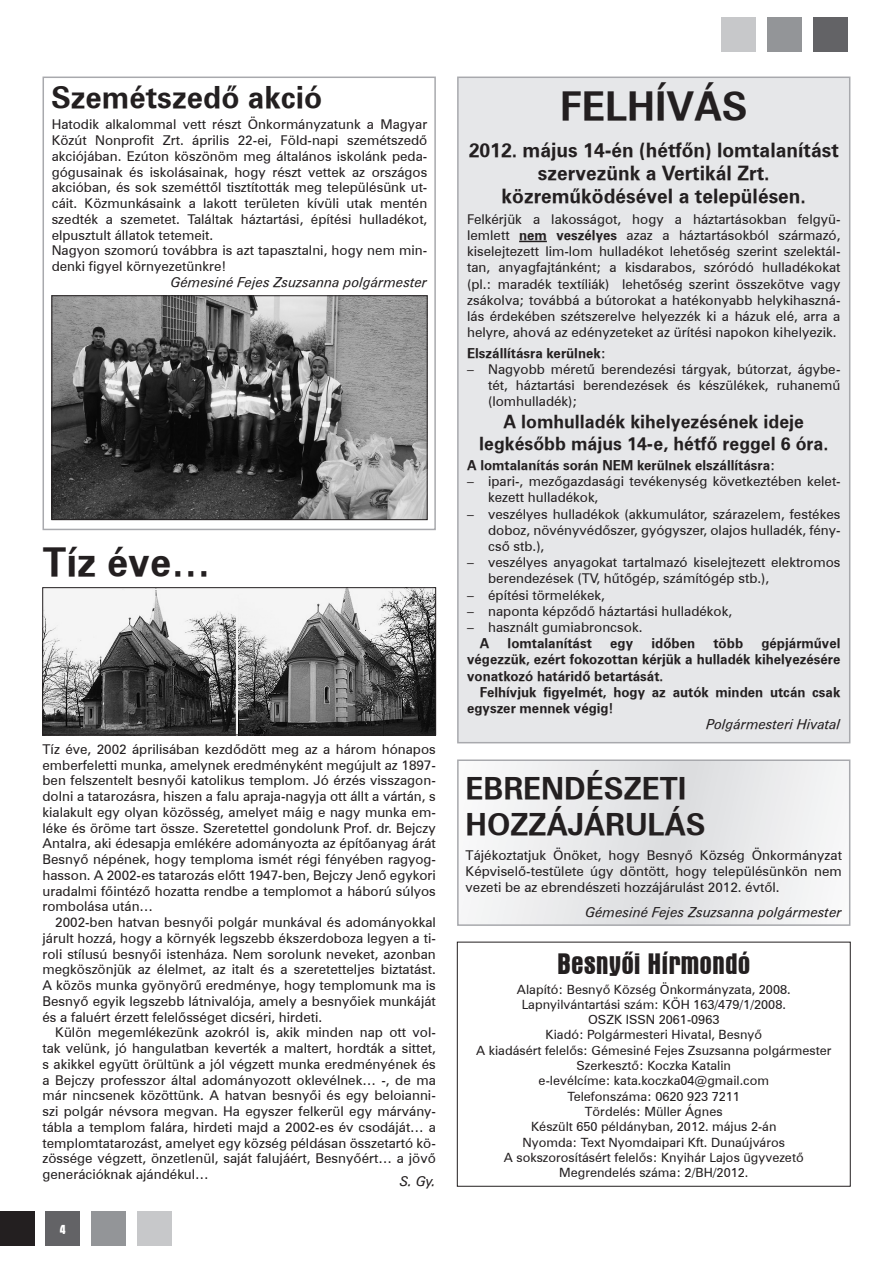
<style>
.page{position:relative;width:893px;height:1263px;background:#fff}
.page>*{position:absolute;margin:0;border:0;box-sizing:border-box;transform-origin:0 0}
.cim{font:39px "H Zurich BT Bold";color:#231f20}
.cim_2{font:30px/36px "H Zurich BT Bold";color:#231f20}
.t1{font:30px "H Aurora Bd Cn BT";color:#231f20}
.cim_3{font:19.5px/23.4px "H Zurich BT Bold";color:#231f20;text-align:center}
.cim_3-2{font:18px "H Zurich BT Bold";color:#231f20}
.t2{font:13.5px/15.8px "H Zurich BT";color:#231f20;text-align:justify}
.t3{font:13.5px/16.2px "H Zurich BT Bold";color:#231f20;text-align:justify}
.t4{font:13.5px "H Zurich BT Italic";color:#231f20}
.t5{font:13.5px "H Aurora Bd Cn BT";color:#fff}
.t6{font:12.75px "H Zurich BT";color:#231f20}
.s1{font-family:"H Zurich BT Bold"}
</style>
<div class="page">
<div style="left:43px;top:77px;width:393px;height:453px;border:2px solid #a8a9ad"></div>
<div style="left:0;top:1212px;width:34px;height:34px;background:#231f20"></div>
<div style="left:46px;top:1212px;width:34px;height:34px;background:#636366"></div>
<div style="left:92px;top:1212px;width:34px;height:34px;background:#939598"></div>
<div style="left:137px;top:1212px;width:34px;height:34px;background:#c7c8ca"></div>
<div style="left:813px;top:17px;width:34px;height:34px;background:#636366"></div>
<div style="left:767px;top:17px;width:34px;height:34px;background:#939598"></div>
<div style="left:722px;top:17px;width:34px;height:34px;background:#c7c8ca"></div>
<div style="left:458px;top:77px;width:392px;height:666px;background:#e6e7e9"></div>
<svg style="left:519px;top:241px;width:28px;height:1px"></svg>
<div style="left:457px;top:77px;width:393px;height:666px;border:2px solid #a8a9ad"></div>
<img style="left:45px;top:589px;width:389px;height:144px">
<div style="left:43px;top:587px;width:393px;height:148px;border:1px solid #231f20"></div>
<img style="left:54px;top:298px;width:371px;height:220px">
<div style="left:52px;top:296px;width:375px;height:224px;border:1px solid #231f20"></div>
<svg style="left:474px;top:762px;width:370px;height:161px"></svg>
<div style="left:457px;top:759px;width:393px;height:167px;border:2px solid #a8a9ad"></div>
<p class="cim_2" style="left:51px;top:79px;width:273px">Szemétszedő akció</p>
<p class="t2" style="left:52px;top:117px;width:377px">Hatodik alkalommal vett részt Önkormányzatunk a Magyar Közút Nonprofit Zrt. április 22-ei, Föld-napi szemétszedő akciójában. Ezúton köszönöm meg általános iskolánk peda&shy;gógusainak és iskolásainak, hogy részt vettek az országos akcióban, és sok szeméttől tisztították meg településünk ut&shy;cáit. Közmunkásaink a lakott területen kívüli utak mentén szedték a szemetet. Találtak háztartási, építési hulladékot, elpusztult állatok tetemeit.</p>
<p class="t2" style="left:52px;top:243px;width:377px">Nagyon szomorú továbbra is azt tapasztalni, hogy nem min&shy;denki figyel környezetünkre!</p>
<p class="t4" style="left:171px;top:274px;width:258px">Gémesiné Fejes Zsuzsanna polgármester</p>
<p class="cim" style="left:43px;top:538px;width:169px">Tíz éve…</p>
<p class="t2" style="left:43px;top:741px;width:395px">Tíz éve, 2002 áprilisában kezdődött meg az a három hónapos emberfeletti munka, amelynek eredményként megújult az 1897- ben felszentelt besnyői katolikus templom. Jó érzés visszagon&shy;dolni a tatarozásra, hiszen a falu apraja-nagyja ott állt a vártán, s kialakult egy olyan közösség, amelyet máig e nagy munka em&shy;léke és öröme tart össze. Szeretettel gondolunk Prof. dr. Bejczy Antalra, aki édesapja emlékére adományozta az építőanyag árát Besnyő népének, hogy temploma ismét régi fényében ragyog&shy;hasson. A 2002-es tatarozás előtt 1947-ben, Bejczy Jenő egykori uradalmi főintéző hozatta rendbe a templomot a háború súlyos rombolása után…</p>
<p class="t2" style="left:43px;top:914px;width:395px;text-indent:13px">2002-ben hatvan besnyői polgár munkával és adományokkal járult hozzá, hogy a környék legszebb ékszerdoboza legyen a ti&shy;roli stílusú besnyői istenháza. Nem sorolunk neveket, azonban megköszönjük az élelmet, az italt és a szeretetteljes biztatást.<br>A közös munka gyönyörű eredménye, hogy templomunk ma is Besnyő egyik legszebb látnivalója, amely a besnyőiek munkáját és a faluért érzett felelősséget dicséri, hirdeti.</p>
<p class="t2" style="left:43px;top:1024px;width:395px;text-indent:13px">Külön megemlékezünk azokról is, akik minden nap ott vol&shy;tak velünk, jó hangulatban keverték a maltert, hordták a sittet, s akikkel együtt örültünk a jól végzett munka eredményének és a Bejczy professzor által adományozott oklevélnek… -, de ma már nincsenek közöttünk. A hatvan besnyői és egy beloianni&shy;szi polgár névsora megvan. Ha egyszer felkerül egy márvány&shy;tábla a templom falára, hirdeti majd a 2002-es év csodáját… a templomtatarozást, amelyet egy község példásan összetartó kö&shy;zössége végzett, önzetlenül, saját falujáért, Besnyőért… a jövő generációknak ajándékul…</p>
<p class="t4" style="left:400px;top:1173px;width:38px">S. Gy.</p>
<p class="t5" style="left:60px;top:1222px;width:7px">4</p>
<p class="cim" style="left:560px;top:83px;width:189px">FELHÍVÁS</p>
<p class="cim_3" style="left:469px;top:138px;width:372px">2012. május 14-én (hétfőn) lomtalanítást szervezünk a Vertikál Zrt. közreműködésével a településen.</p>
<p class="t2" style="left:467px;top:211px;width:375px;line-height:16.2px">Felkérjük a lakosságot, hogy a háztartásokban felgyü&shy;lemlett <span class="s1">nem veszélyes</span> azaz a háztartásokból származó, kiselejtezett lim-lom hulladékot lehetőség szerint szelektál&shy;tan, anyagfajtánként; a kisdarabos, szóródó hulladékokat (pl.: maradék textíliák) lehetőség szerint összekötve vagy zsákolva; továbbá a bútorokat a hatékonyabb helykihaszná&shy;lás érdekében szétszerelve helyezzék ki a házuk elé, arra a helyre, ahová az edényzeteket az ürítési napokon kihelyezik.</p>
<p class="t3" style="left:467px;top:345px;width:140px">Elszállításra kerülnek:</p>
<p class="t2" style="left:488px;top:361px;width:354px;line-height:16.2px;text-indent:-21px">– Nagyobb méretű berendezési tárgyak, bútorzat, ágybe&shy;tét, háztartási berendezések és készülékek, ruhanemű (lomhulladék);</p>
<p class="cim_3-2" style="left:504px;top:411px;width:302px">A lomhulladék kihelyezésének ideje</p>
<p class="cim_3-2" style="left:479px;top:432px;width:351px">legkésőbb május 14-e, hétfő reggel 6 óra.</p>
<p class="t3" style="left:467px;top:457px;width:310px">A lomtalanítás során NEM kerülnek elszállításra:</p>
<p class="t2" style="left:488px;top:473px;width:354px;line-height:16.2px;text-indent:-21px">– ipari-, mezőgazdasági tevékenység következtében kelet&shy;kezett hulladékok,</p>
<p class="t2" style="left:488px;top:506px;width:354px;line-height:16.2px;text-indent:-21px">– veszélyes hulladékok (akkumulátor, szárazelem, festékes doboz, növényvédőszer, gyógyszer, olajos hulladék, fény&shy;cső stb.),</p>
<p class="t2" style="left:488px;top:554px;width:354px;line-height:16.2px;text-indent:-21px">– veszélyes anyagokat tartalmazó kiselejtezett elektromos berendezések (TV, hűtőgép, számítógép stb.),</p>
<p class="t2" style="left:467px;top:587px;width:139px">– építési törmelékek,</p>
<p class="t2" style="left:467px;top:603px;width:266px">– naponta képződő háztartási hulladékok,</p>
<p class="t2" style="left:467px;top:619px;width:177px">– használt gumiabroncsok.</p>
<p class="t3" style="left:480px;top:635px;width:11px">A</p>
<p class="t3" style="left:508px;top:635px;width:86px">lomtalanítást</p>
<p class="t3" style="left:610px;top:635px;width:24px">egy</p>
<p class="t3" style="left:651px;top:635px;width:45px">időben</p>
<p class="t3" style="left:713px;top:635px;width:31px">több</p>
<p class="t3" style="left:467px;top:635px;width:375px;text-indent:294px">gépjárművel végezzük, ezért fokozottan kérjük a hulladék kihelyezésére vonatkozó határidő betartását.</p>
<p class="t3" style="left:467px;top:684px;width:375px;text-indent:13px">Felhívjuk figyelmét, hogy az autók minden utcán csak egyszer mennek végig!</p>
<p class="t4" style="left:706px;top:716px;width:136px">Polgármesteri Hivatal</p>
<p class="cim_2" style="left:466px;top:770px;width:241px">EBRENDÉSZETI<br>HOZZÁJÁRULÁS</p>
<p class="t2" style="left:466px;top:847px;width:378px;line-height:16.2px">Tájékoztatjuk Önöket, hogy Besnyő Község Önkormányzat Képviselő-testülete úgy döntött, hogy településünkön nem vezeti be az ebrendészeti hozzájárulást 2012. évtől.</p>
<p class="t4" style="left:585px;top:904px;width:258px">Gémesiné Fejes Zsuzsanna polgármester</p>
<p class="t1" style="left:557px;top:947px;width:195px">Besnyôi Hírmondó</p>
<p class="t6" style="left:517px;top:981px;width:275px">Alapító: Besnyő Község Önkormányzata, 2008.</p>
<p class="t6" style="left:522px;top:996px;width:266px">Lapnyilvántartási szám: KÖH 163/479/1/2008.</p>
<p class="t6" style="left:588px;top:1012px;width:133px">OSZK ISSN 2061-0963</p>
<p class="t6" style="left:545px;top:1027px;width:218px">Kiadó: Polgármesteri Hivatal, Besnyő</p>
<p class="t6" style="left:476px;top:1042px;width:357px">A kiadásért felelős: Gémesiné Fejes Zsuzsanna polgármester</p>
<p class="t6" style="left:576px;top:1058px;width:156px">Szerkesztő: Koczka Katalin</p>
<p class="t6" style="left:538px;top:1073px;width:232px">e-levélcíme: kata.koczka04@gmail.com</p>
<p class="t6" style="left:568px;top:1088px;width:174px">Telefonszáma: 0620 923 7211</p>
<p class="t6" style="left:585px;top:1104px;width:139px">Tördelés: Müller Ágnes</p>
<p class="t6" style="left:531px;top:1119px;width:247px">Készült 650 példányban, 2012. május 2-án</p>
<p class="t6" style="left:523px;top:1134px;width:264px">Nyomda: Text Nyomdaipari Kft. Dunaújváros</p>
<p class="t6" style="left:504px;top:1149px;width:301px">A sokszorosításért felelős: Knyihár Lajos ügyvezető</p>
<p class="t6" style="left:559px;top:1165px;width:191px">Megrendelés száma: 2/BH/2012.</p>
</div>
